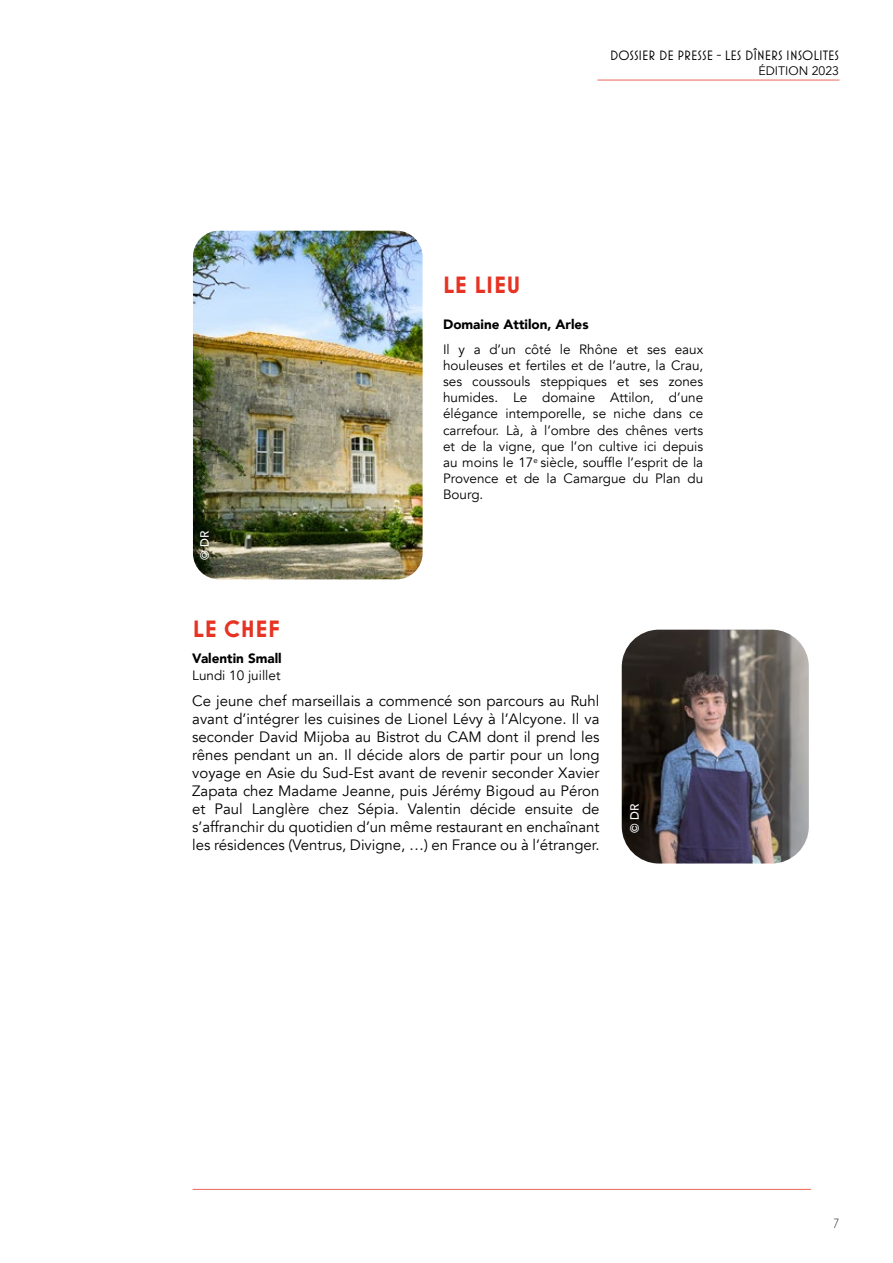
<style>
.page{position:relative;width:893px;height:1263px;background:#fff}
.page>*{position:absolute;margin:0;border:0;box-sizing:border-box;transform-origin:0 0}
.t1{font:700 24px "Mostra Nuova";letter-spacing:.03em;color:#e63323}
.t2{font:15px/18px "Avenir";color:#000;text-align:justify}
.t3{font:13.8px "Mostra Nuova";color:#000}
.t4{font:13.5px/16.2px "Avenir";color:#000;text-align:justify}
.t5{font:900 13.5px "Avenir";color:#000}
.t6{font:300 13.5px "Mostra Nuova";color:#000}
.t7{font:12.3px "Avenir";color:#000}
.t8{font:500 12px "Avenir";color:#fff}
</style>
<div class="page">
<img style="left:622px;top:630px;width:187px;height:233px">
<img style="left:193px;top:231px;width:230px;height:348px">
<hr style="left:597px;top:80px;width:242px;height:1px;background:#e63323">
<hr style="left:193px;top:1189px;width:618px;height:1px;background:#e63323">
<p class="t3" style="left:610px;top:48px;width:230px">DOSSIER DE PRESSE - LES DÎNERS INSOLITES</p>
<p class="t7" style="left:758px;top:63px;width:82px">ÉDITION 2023</p>
<p class="t8" style="left:194px;top:560px;width:31px;rotate:-90deg">© DR</p>
<h1 class="t1" style="left:193px;top:614px;width:89px">LE CHEF</h1>
<h1 class="t1" style="left:443px;top:271px;width:79px">LE LIEU</h1>
<p class="t5" style="left:443px;top:313px;width:147px">Domaine Attilon, Arles</p>
<p class="t4" style="left:443px;top:341px;width:262px">Il y a d’un côté le Rhône et ses eaux houleuses et fertiles et de l’autre, la Crau, ses coussouls steppiques et ses zones humides. Le domaine Attilon, d’une élégance intemporelle, se niche dans ce carrefour. Là, à l’ombre des chênes verts et de la vigne, que l’on cultive ici depuis au moins le 17<sup>e</sup> siècle, souffle l’esprit de la Provence et de la Camargue du Plan du Bourg.</p>
<p class="t5" style="left:192px;top:647px;width:91px">Valentin Small</p>
<p class="t4" style="left:192px;top:667px;width:90px">Lundi 10 juillet</p>
<p class="t2" style="left:192px;top:692px;width:409px">Ce jeune chef marseillais a commencé son parcours au Ruhl avant d’intégrer les cuisines de Lionel Lévy à l’Alcyone. Il va seconder David Mijoba au Bistrot du CAM dont il prend les rênes pendant un an. Il décide alors de partir pour un long voyage en Asie du Sud-Est avant de revenir seconder Xavier Zapata chez Madame Jeanne, puis Jérémy Bigoud au Péron et Paul Langlère chez Sépia. Valentin décide ensuite de s’affranchir du quotidien d’un même restaurant en enchaînant les résidences (Ventrus, Divigne, …) en France ou à l’étranger.</p>
<p class="t8" style="left:624px;top:832px;width:31px;rotate:-90deg">© DR</p>
<p class="t6" style="left:834px;top:1216px;width:7px">7</p>
</div>
